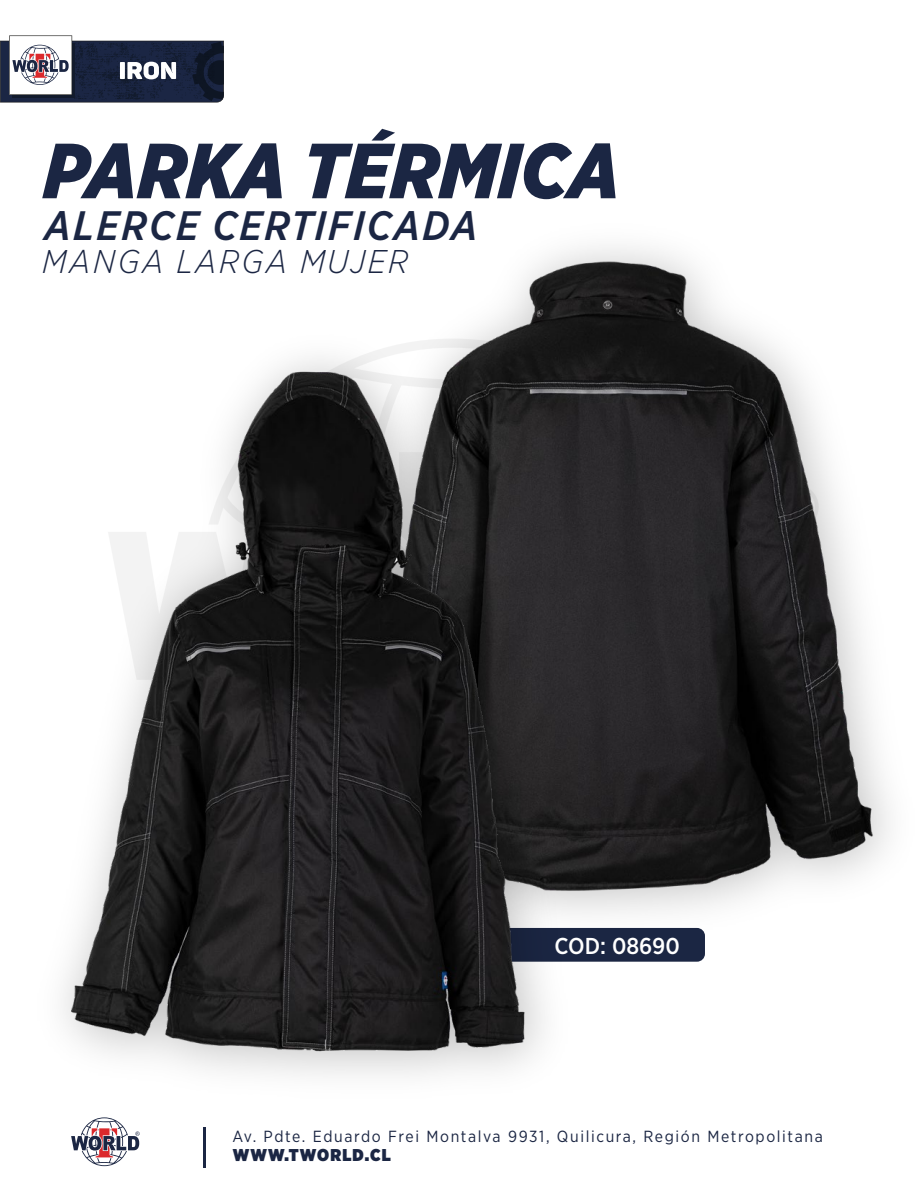
<style>
.page{position:relative;width:918px;height:1188px;background:#fff}
.page>*{position:absolute;margin:0;border:0;box-sizing:border-box;transform-origin:0 0}
.t1{font:italic 900 78px "Gotham Narrow";color:#1b2643}
.t2{font:italic 500 41.1px "Gotham Narrow";letter-spacing:.05em;color:#1b2643}
.t3{font:italic 300 32.85px "Gotham Narrow";letter-spacing:.075em;color:#1b2643}
.t4{font:500 22.95px "Gotham Narrow";color:#fff}
.t5{font:900 17.1px "Gotham Narrow";letter-spacing:.07em;color:#1b2643}
.t6{font:16.05px "Gotham Narrow";letter-spacing:.1em;color:#1b2643}
</style>
<div class="page">
<img style="left:487px;top:253px;width:393px;height:650px">
<div style="left:414px;top:928px;width:291px;height:34px;background:#1b2643;border-radius:8px"></div>
<img style="left:300px;top:312px;width:293px;height:763px">
<img style="left:63px;top:355px;width:482px;height:719px">
<hr style="left:203px;top:1128px;width:2px;height:40px;background:#1b2643">
<svg style="left:71px;top:1117px;width:69px;height:49px"></svg>
<svg style="left:0;top:35px;width:224px;height:67px"></svg>
<h1 class="t1" style="left:43px;top:119px;width:578px">PARKA TÉRMICA</h1>
<h2 class="t2" style="left:44px;top:199px;width:435px">ALERCE CERTIFICADA</h2>
<h3 class="t3" style="left:42px;top:242px;width:368px">MANGA LARGA MUJER</h3>
<h3 class="t4" style="left:554px;top:931px;width:127px">COD: 08690</h3>
<p class="t6" style="left:232px;top:1126px;width:592px">Av. Pdte. Eduardo Frei Montalva 9931, Quilicura, Región Metropolitana</p>
<p class="t5" style="left:233px;top:1143px;width:160px">WWW.TWORLD.CL</p>
</div>
